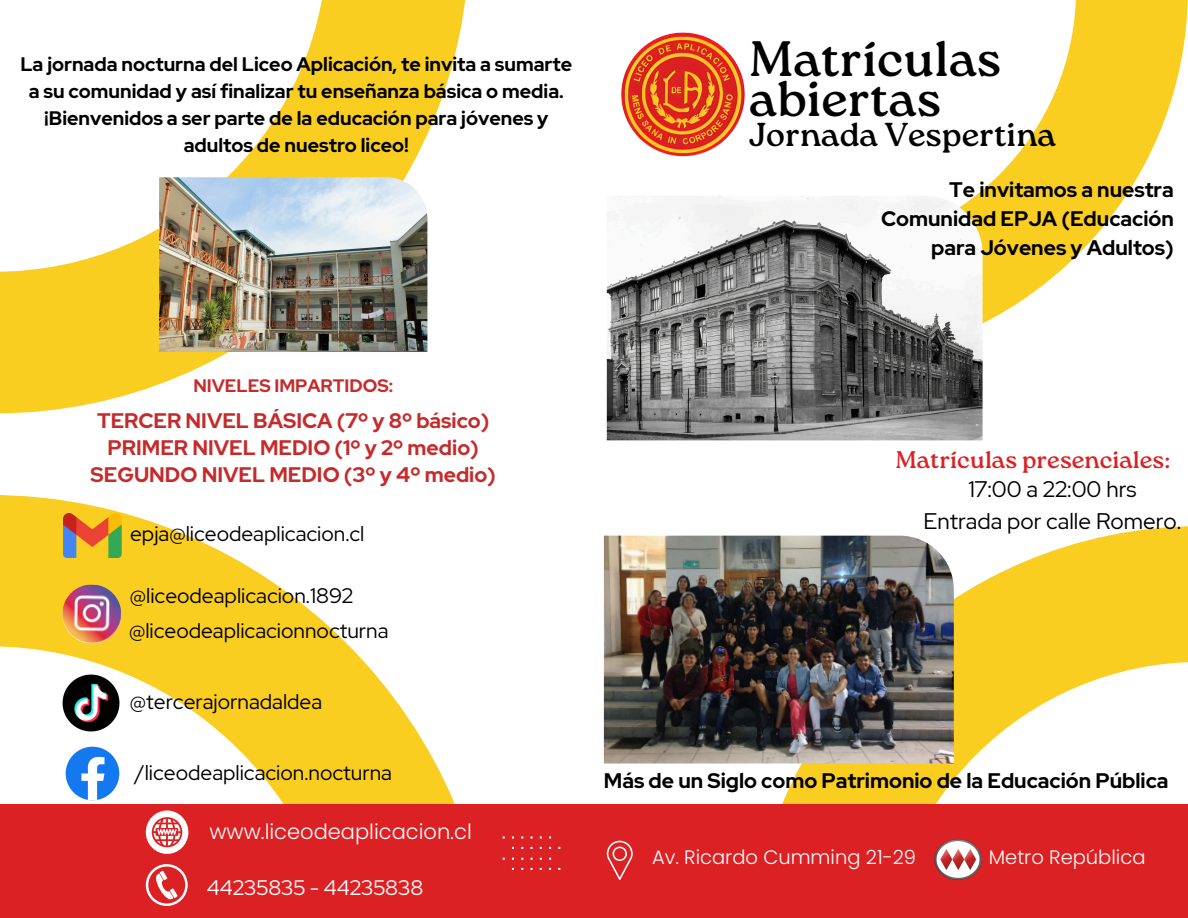
<style>
.page{position:relative;width:1188px;height:918px;background:#fff}
.page>*{position:absolute;margin:0;border:0;box-sizing:border-box;transform-origin:0 0}
.t1{font:49.65px/39.8px "Roca One";color:#000}
.t2{font:33.15px "Roca One";color:#000}
.t3{font:24px "Roca One";color:#dc2124}
.t4{font:22.5px/31.5px "Red Hat Display";color:#000;text-align:center}
.t5{font:21px "Red Hat Display";color:#000}
.t6{font:700 21px/29.2px "Red Hat Display";color:#000;text-align:right}
.t7{font:700 21px/27px "Red Hat Display";color:#c62b2c;text-align:center}
.t8{font:300 21px "Poppins";color:#fff}
.t9{font:21px "Red Hat Display";color:#fff}
.t10{font:700 19.5px/27px "Red Hat Display";color:#000;text-align:center}
.t11{font:300 19.5px "Poppins";color:#fff}
.t12{font:700 18px "Red Hat Display";color:#c62b2c}
</style>
<div class="page">
<svg style="left:747px;top:526px;width:441px;height:278px;fill:#face20"></svg>
<svg style="left:0;top:495px;width:455px;height:309px"></svg>
<div style="left:0;top:804px;width:1188px;height:114px;background:#dc2124"></div>
<svg style="left:0;top:0;width:466px;height:413px"></svg>
<img style="left:159px;top:177px;width:268px;height:175px">
<svg style="left:146px;top:810px;width:42px;height:44px"></svg>
<svg style="left:975px;top:0;width:213px;height:364px"></svg>
<img style="left:607px;top:196px;width:375px;height:244px">
<svg style="left:607px;top:841px;width:26px;height:39px"></svg>
<img style="left:934px;top:839px;width:48px;height:41px">
<svg style="left:503px;top:836px;width:57px;height:34px"></svg>
<img style="left:621px;top:32px;width:124px;height:125px">
<img style="left:604px;top:536px;width:350px;height:228px">
<img style="left:62px;top:584px;width:60px;height:60px">
<img style="left:62px;top:673px;width:59px;height:59px;border-radius:50%">
<img style="left:63px;top:514px;width:59px;height:44px">
<img style="left:55px;top:736px;width:75px;height:68px">
<svg style="left:146px;top:864px;width:41px;height:42px"></svg>
<h3 class="t10" style="left:20px;top:50px;width:553px">La jornada nocturna del Liceo Aplicación, te invita a sumarte a su comunidad y así finalizar tu enseñanza básica o media. ¡Bienvenidos a ser parte de la educación para jóvenes y adultos de nuestro liceo!</h3>
<p class="t1" style="left:749px;top:39px;width:254px">Matrículas abiertas</p>
<p class="t2" style="left:749px;top:115px;width:308px">Jornada Vespertina</p>
<h4 class="t6" style="left:881px;top:174px;width:294px">Te invitamos a nuestra<br>Comunidad EPJA (Educación para Jóvenes y Adultos)</h4>
<h3 class="t12" style="left:193px;top:373px;width:201px">NIVELES IMPARTIDOS:</h3>
<p class="t7" style="left:91px;top:407px;width:407px">TERCER NIVEL BÁSICA (7º y 8º básico)<br>PRIMER NIVEL MEDIO (1º y 2º medio)<br>SEGUNDO NIVEL MEDIO (3º y 4º medio)</p>
<p class="t5" style="left:130px;top:520px;width:236px">epja@liceodeaplicacion.cl</p>
<p class="t5" style="left:130px;top:582px;width:225px">@liceodeaplicacion.1892</p>
<h4 class="t5" style="left:129px;top:617px;width:261px">@liceodeaplicacionnocturna</h4>
<h4 class="t5" style="left:130px;top:688px;width:194px">@tercerajornadaldea</h4>
<h4 class="t5" style="left:135px;top:759px;width:258px">/liceodeaplicacion.nocturna</h4>
<h2 class="t8" style="left:210px;top:817px;width:264px">www.liceodeaplicacion.cl</h2>
<p class="t9" style="left:207px;top:873px;width:218px">44235835 - 44235838</p>
<p class="t3" style="left:896px;top:446px;width:276px">Matrículas presenciales:</p>
<p class="t4" style="left:924px;top:474px;width:259px">17:00 a 22:00 hrs<br>Entrada por calle Romero.</p>
<p class="t6" style="left:604px;top:766px;width:566px">Más de un Siglo como Patrimonio de la Educación Pública</p>
<p class="t11" style="left:652px;top:844px;width:266px">Av. Ricardo Cumming 21-29</p>
<h2 class="t11" style="left:989px;top:844px;width:158px">Metro República</h2>
</div>
